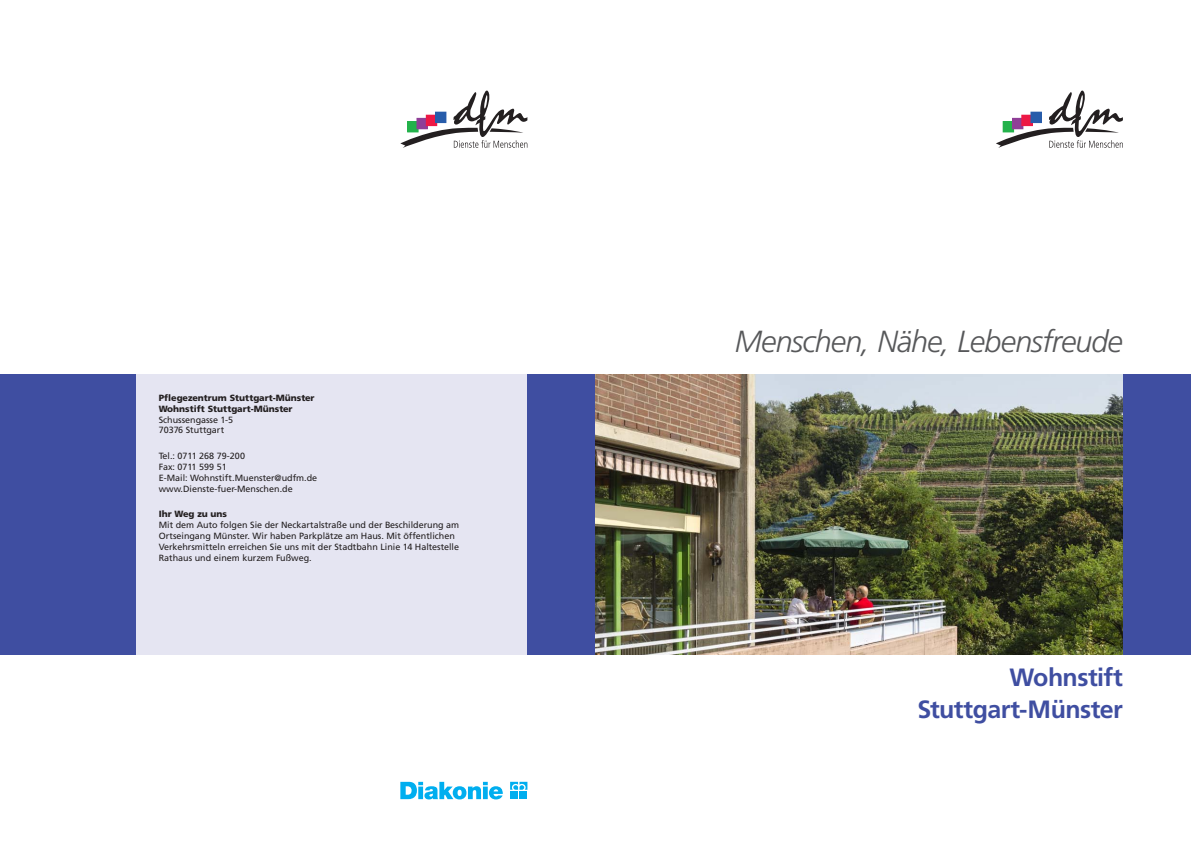
<style>
.page{position:relative;width:1191px;height:842px;background:#fff}
.page>*{position:absolute;margin:0;border:0;box-sizing:border-box;transform-origin:0 0}
.t1{font:italic 300 30.5px "Frutiger";letter-spacing:-.03em;color:#57585a}
.t2{font:700 25px "Frutiger";letter-spacing:-.025em;color:#3f4ea1}
.t3{font:9px/10.8px "Frutiger";color:#231f20}
.t4{font:900 9px "Frutiger";color:#231f20}
</style>
<div class="page">
<div style="left:0;top:374px;width:136px;height:281px;background:#3f4ea1"></div>
<div style="left:136px;top:374px;width:391px;height:281px;background:#e5e5f2"></div>
<div style="left:527px;top:374px;width:68px;height:281px;background:#3f4ea1"></div>
<div style="left:1123px;top:374px;width:68px;height:281px;background:#3f4ea1"></div>
<svg style="left:996px;top:90px;width:127px;height:58px"></svg>
<div style="left:1003px;top:122px;width:10px;height:10px;background:#23b24b"></div>
<div style="left:1003px;top:121px;width:10px;height:11px;border:1px solid #23b24b"></div>
<div style="left:1012px;top:118px;width:11px;height:11px;background:#8f3e97"></div>
<div style="left:1021px;top:115px;width:11px;height:11px;background:#ed1845"></div>
<div style="left:1021px;top:115px;width:11px;height:11px;border:1px solid #ed1845"></div>
<div style="left:1031px;top:112px;width:10px;height:11px;background:#275caa"></div>
<svg style="left:400px;top:782px;width:103px;height:17px"></svg>
<svg style="left:510px;top:782px;width:17px;height:8px"></svg>
<div style="left:510px;top:791px;width:8px;height:8px;background:#00aeef"></div>
<div style="left:519px;top:791px;width:8px;height:8px;background:#00aeef"></div>
<svg style="left:400px;top:90px;width:127px;height:58px"></svg>
<div style="left:408px;top:122px;width:10px;height:10px;background:#23b24b"></div>
<div style="left:407px;top:121px;width:11px;height:11px;border:1px solid #23b24b"></div>
<div style="left:417px;top:118px;width:10px;height:11px;background:#8f3e97"></div>
<div style="left:417px;top:118px;width:10px;height:11px;border:1px solid #8f3e97"></div>
<div style="left:426px;top:115px;width:11px;height:11px;background:#ed1845"></div>
<div style="left:435px;top:112px;width:11px;height:11px;background:#275caa"></div>
<img style="left:595px;top:374px;width:528px;height:281px">
<p class="t4" style="left:159px;top:392px;width:157px">Pflegezentrum Stuttgart-Münster</p>
<p class="t4" style="left:159px;top:403px;width:135px">Wohnstift Stuttgart-Münster</p>
<p class="t3" style="left:159px;top:414px;width:76px">Schussengasse 1-5</p>
<p class="t3" style="left:159px;top:425px;width:67px">70376 Stuttgart</p>
<p class="t3" style="left:159px;top:451px;width:88px">Tel.: 0711 268 79-200</p>
<p class="t3" style="left:159px;top:461px;width:69px">Fax: 0711 599 51</p>
<p class="t3" style="left:159px;top:472px;width:160px">E-Mail: Wohnstift.Muenster@udfm.de</p>
<p class="t3" style="left:159px;top:483px;width:135px">www.Dienste-fuer-Menschen.de</p>
<p class="t4" style="left:159px;top:509px;width:70px">Ihr Weg zu uns</p>
<p class="t3" style="left:159px;top:520px;width:302px">Mit dem Auto folgen Sie der Neckartalstraße und der Beschilderung am Ortseingang Münster. Wir haben Parkplätze am Haus. Mit öffentlichen Verkehrsmitteln erreichen Sie uns mit der Stadtbahn Linie 14 Haltestelle Rathaus und einem kurzem Fußweg.</p>
<p class="t1" style="left:734px;top:324px;width:389px">Menschen, Nähe, Lebensfreude</p>
<p class="t2" style="left:1009px;top:662px;width:115px">Wohnstift</p>
<p class="t2" style="left:917px;top:694px;width:207px">Stuttgart-Münster</p>
</div>
